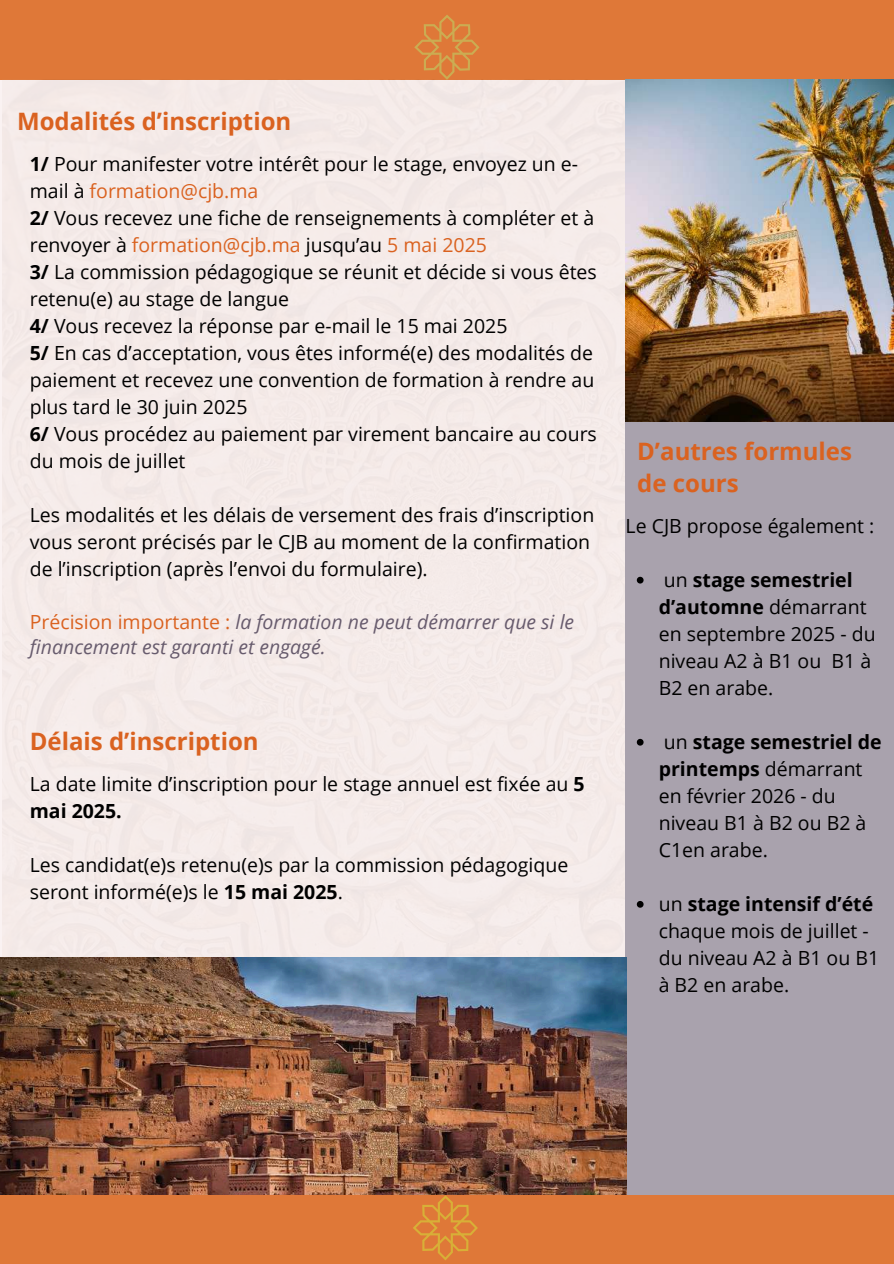
<style>
.page{position:relative;width:894px;height:1264px;background:#fff}
.page>*{position:absolute;margin:0;border:0;box-sizing:border-box;transform-origin:0 0}
.t1{font:700 24px/32.7px "Open Sans";color:#da6220}
.t2{font:19.5px/27px "Open Sans";color:#000}
.t3{font:italic 19.5px/24.8px "Open Sans";color:#675b6d}
.s1{font-weight:700}
.s2{color:#da6220}
.s3{font-style:normal;color:#da6220}
</style>
<div class="page">
<div style="left:0;top:0;width:893px;height:80px;background:#df7838"></div>
<svg style="left:414px;top:15px;width:65px;height:65px"></svg>
<div style="left:625px;top:422px;width:268px;height:772px;background:#a9a2ad"></div>
<div style="left:0;top:1194px;width:893px;height:69px;background:#df7838"></div>
<img style="left:625px;top:80px;width:268px;height:342px">
<svg style="left:413px;top:1195px;width:65px;height:65px"></svg>
<img style="left:0;top:957px;width:626px;height:237px">
<svg style="left:636px;top:577px;width:7px;height:6px"></svg>
<svg style="left:636px;top:739px;width:7px;height:6px"></svg>
<svg style="left:636px;top:901px;width:7px;height:6px"></svg>
<p class="t1" style="left:17px;top:104px;width:276px">Modalités d’inscription</p>
<p class="t2" style="left:30px;top:150px;width:568px"><span class="s1">1/</span> Pour manifester votre intérêt pour le stage, envoyez un e&shy;mail à <span class="s2">formation@cjb.ma<br></span><span class="s1">2/</span> Vous recevez une fiche de renseignements à compléter et à renvoyer à <span class="s2">formation@cjb.ma</span> jusqu’au <span class="s2">5 mai 2025<br></span><span class="s1">3/</span> La commission pédagogique se réunit et décide si vous êtes retenu(e) au stage de langue<br><span class="s1">4/</span> Vous recevez la réponse par e-mail le 15 mai 2025<br><span class="s1">5/</span> En cas d’acceptation, vous êtes informé(e) des modalités de paiement et recevez une convention de formation à rendre au plus tard le 30 juin 2025<br><span class="s1">6/</span> Vous procédez au paiement par virement bancaire au cours du mois de juillet</p>
<p class="t2" style="left:30px;top:501px;width:566px">Les modalités et les délais de versement des frais d’inscription vous seront précisés par le CJB au moment de la confirmation de l’inscription (après l’envoi du formulaire).</p>
<p class="t3" style="left:30px;top:609px;width:546px"><span class="s3">Précision importante :</span> la formation ne peut démarrer que si le financement est garanti et engagé.</p>
<p class="t1" style="left:30px;top:724px;width:230px">Délais d’inscription</p>
<p class="t2" style="left:30px;top:769px;width:556px">La date limite d’inscription pour le stage annuel est fixée au <span class="s1">5 mai 2025.</span></p>
<p class="t2" style="left:30px;top:850px;width:540px">Les candidat(e)s retenu(e)s par la commission pédagogique seront informé(e)s le <span class="s1">15 mai 2025</span>.</p>
<p class="t1" style="left:637px;top:434px;width:216px">D’autres formules de cours</p>
<p class="t2" style="left:625px;top:512px;width:250px">Le CJB propose également :</p>
<p class="t2" style="left:658px;top:566px;width:218px">un <span class="s1">stage semestriel d’automne</span> démarrant en septembre 2025 - du niveau A2 à B1 ou B1 à<br>B2 en arabe.</p>
<p class="t2" style="left:658px;top:728px;width:224px">un <span class="s1">stage semestriel de printemps</span> démarrant en février 2026 - du niveau B1 à B2 ou B2 à<br>C1en arabe.</p>
<p class="t2" style="left:658px;top:890px;width:222px">un <span class="s1">stage intensif d’été </span>chaque mois de juillet - du niveau A2 à B1 ou B1 à B2 en arabe.</p>
</div>
